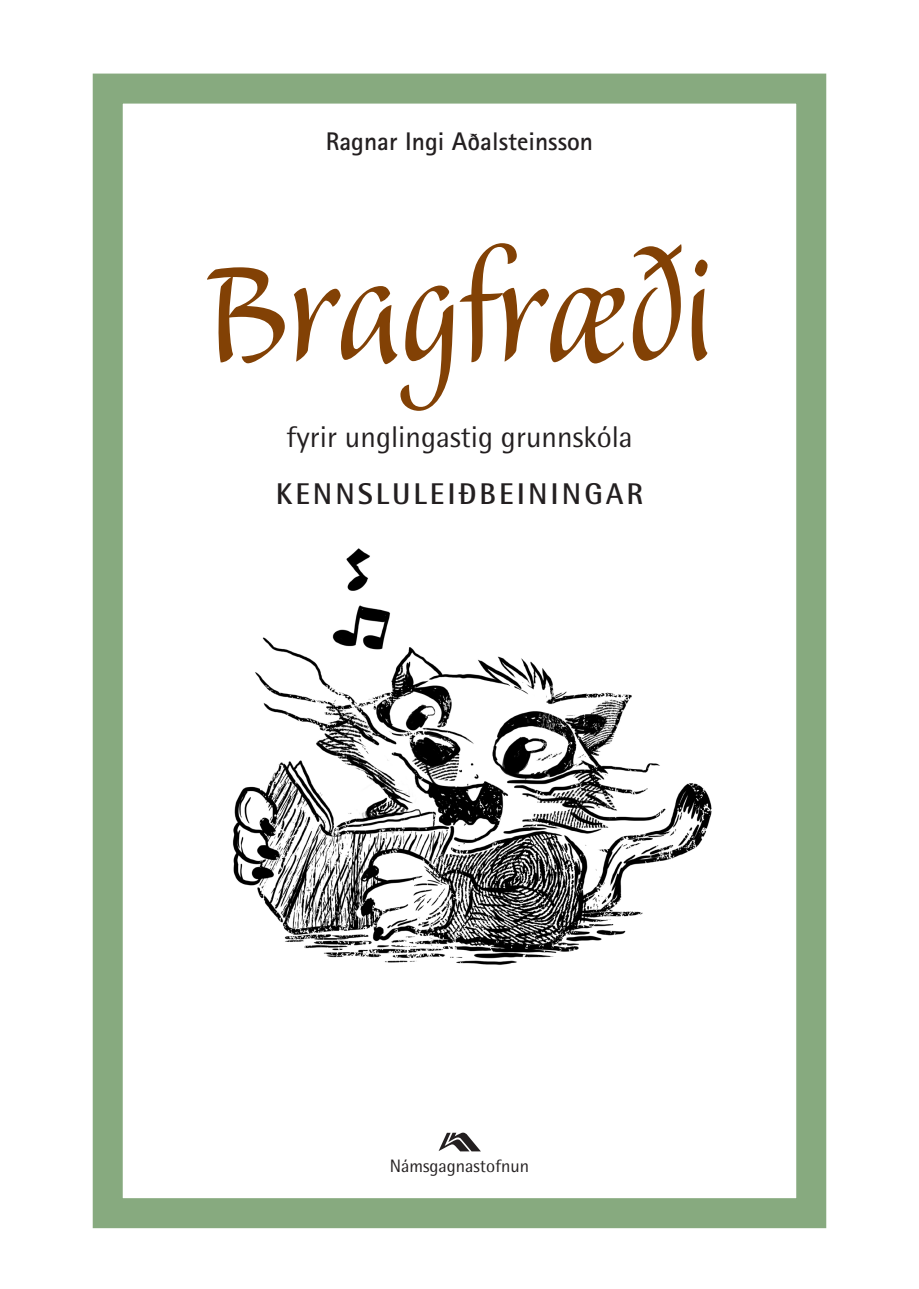
<style>
.page{position:relative;width:919px;height:1289px;background:#fff}
.page>*{position:absolute;margin:0;border:0;box-sizing:border-box;transform-origin:0 0}
.t1{font:180px "Balzano";color:#824105}
.t2{font:30px "Rotis Semi Sans";color:#231f20}
.t3{font:700 30px "Rotis Semi Sans";letter-spacing:.1em;color:#231f20}
.t4{font:700 25.5px "Rotis Sans Serif";color:#231f20}
.t5{font:18px "Rotis Semi Sans";color:#231f20}
</style>
<div class="page">
<div style="left:93px;top:74px;width:733px;height:1154px;border:30px solid #87aa7f"></div>
<img style="left:233px;top:548px;width:479px;height:417px">
<svg style="left:438px;top:1132px;width:43px;height:19px"></svg>
<p class="t4" style="left:326px;top:125px;width:269px">Ragnar Ingi Aðalsteinsson</p>
<h1 class="t1" style="left:206px;top:224px;width:508px">Bragfræði</h1>
<p class="t2" style="left:286px;top:419px;width:348px">fyrir unglingastig grunnskóla</p>
<p class="t3" style="left:276px;top:475px;width:369px">KENNSLULEIÐBEININGAR</p>
<p class="t5" style="left:389px;top:1155px;width:141px">Námsgagnastofnun</p>
</div>
